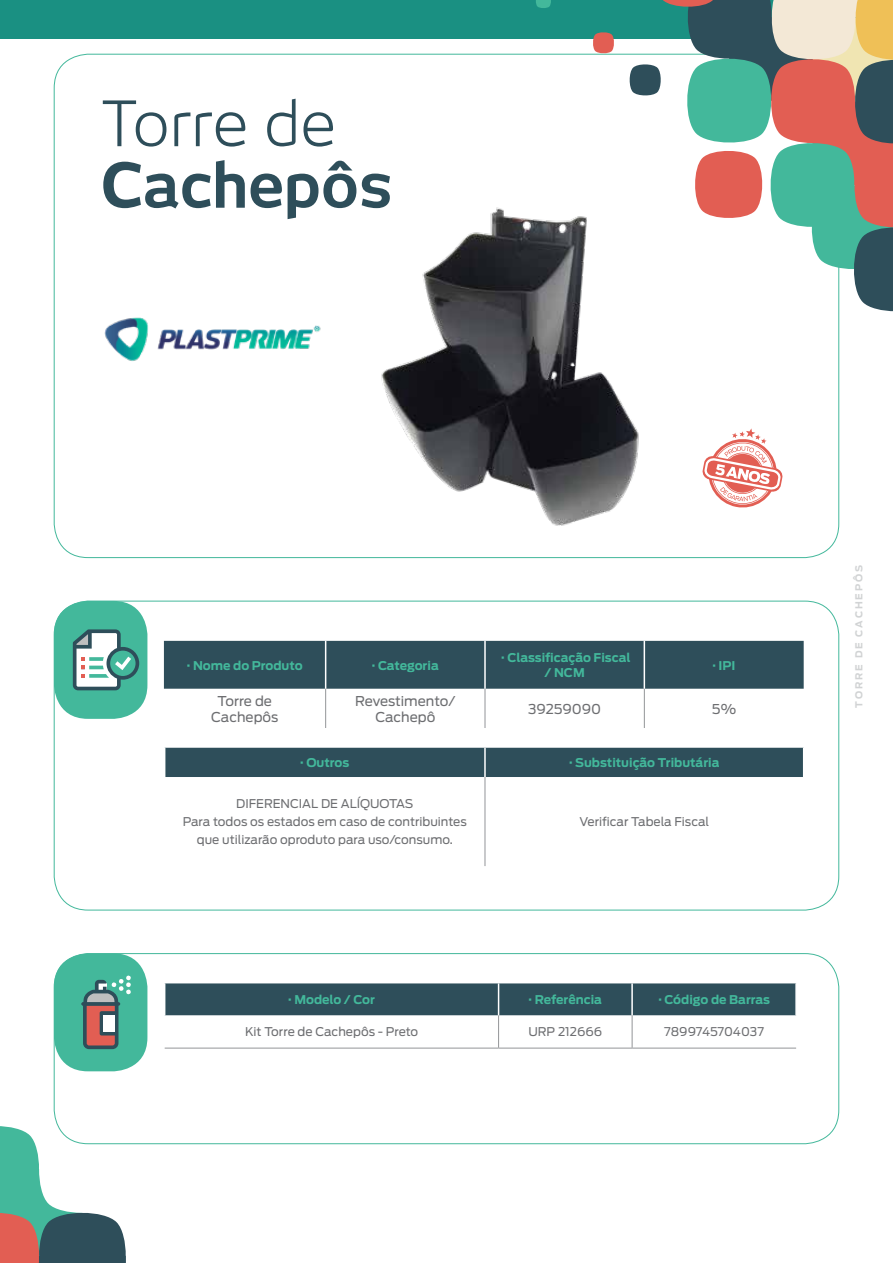
<style>
.page{position:relative;width:893px;height:1263px;background:#fff}
.page>*{position:absolute;margin:0;border:0;box-sizing:border-box;transform-origin:0 0}
.t1{font:700 61.5px "New June";color:#2e4e5a}
.t2{font:61.5px "New June";color:#2e4e5a}
.t3{font:13.5px/16.5px "Antenna";color:#6d6e71;text-align:center}
.t4{font:12px/18px "Antenna";color:#6d6e71;text-align:center}
.t5{font:700 12px/15px "Antenna";color:#43b89b;text-align:center}
.t6{font:700 9.6px "Antenna";letter-spacing:.2em;color:#d1d3d4}
</style>
<div class="page">
<div style="left:0;top:0;width:893px;height:38px;background:#1a9082"></div>
<div style="left:54px;top:601px;width:93px;height:118px;background:#43b89b;border-radius:34px"></div>
<svg style="left:536px;top:0;width:15px;height:8px"></svg>
<svg style="left:592px;top:32px;width:23px;height:22px"></svg>
<svg style="left:628px;top:0;width:265px;height:314px"></svg>
<div style="left:164px;top:641px;width:640px;height:48px;background:#2e4e5a"></div>
<hr style="left:325px;top:689px;width:1px;height:39px;background:#939598">
<hr style="left:485px;top:689px;width:1px;height:39px;background:#939598">
<hr style="left:644px;top:689px;width:1px;height:39px;background:#939598">
<hr style="left:325px;top:641px;width:1px;height:48px;background:#fff">
<hr style="left:484px;top:641px;width:2px;height:48px;background:#fff">
<hr style="left:644px;top:641px;width:1px;height:48px;background:#fff">
<hr style="left:485px;top:777px;width:1px;height:89px;background:#939598">
<div style="left:165px;top:748px;width:638px;height:29px;background:#2e4e5a"></div>
<div style="left:165px;top:983px;width:630px;height:32px;background:#2e4e5a"></div>
<hr style="left:498px;top:1015px;width:1px;height:33px;background:#939598">
<hr style="left:632px;top:1015px;width:1px;height:33px;background:#939598">
<hr style="left:165px;top:1048px;width:334px;height:1px;background:#939598">
<hr style="left:499px;top:1048px;width:133px;height:1px;background:#939598">
<hr style="left:632px;top:1048px;width:164px;height:1px;background:#939598">
<hr style="left:498px;top:983px;width:1px;height:32px;background:#fff">
<hr style="left:631px;top:983px;width:2px;height:32px;background:#fff">
<div style="left:54px;top:953px;width:93px;height:118px;background:#43b89b;border-radius:34px"></div>
<svg style="left:81px;top:975px;width:50px;height:74px"></svg>
<div style="left:103px;top:1015px;width:12px;height:17px;background:#fff"></div>
<svg style="left:73px;top:629px;width:66px;height:61px"></svg>
<div style="left:54px;top:953px;width:785px;height:191px;border:1px solid #43b89b;border-radius:34px"></div>
<svg style="left:702px;top:428px;width:81px;height:80px"></svg>
<svg style="left:0;top:1123px;width:129px;height:140px"></svg>
<img style="left:381px;top:147px;width:290px;height:379px">
<img style="left:104px;top:317px;width:217px;height:44px">
<h1 class="t2" style="left:101px;top:88px;width:237px">Torre de</h1>
<h1 class="t1" style="left:101px;top:149px;width:294px">Cachepôs</h1>
<p class="t5" style="left:187px;top:658px;width:117px">· Nome do Produto</p>
<p class="t5" style="left:372px;top:658px;width:68px">· Categoria</p>
<p class="t5" style="left:501px;top:650px;width:131px">· Classificação Fiscal / NCM</p>
<p class="t5" style="left:712px;top:658px;width:25px">· IPI</p>
<p class="t3" style="left:211px;top:692px;width:69px">Torre de<br>Cachepôs</p>
<p class="t3" style="left:355px;top:692px;width:102px">Revestimento/<br>Cachepô</p>
<p class="t3" style="left:528px;top:701px;width:75px">39259090</p>
<p class="t3" style="left:712px;top:701px;width:26px">5%</p>
<p class="t5" style="left:300px;top:755px;width:51px">· Outros</p>
<p class="t5" style="left:569px;top:755px;width:152px">· Substituição Tributária</p>
<p class="t4" style="left:183px;top:795px;width:286px">DIFERENCIAL DE ALÍQUOTAS<br>Para todos os estados em caso de contribuintes que utilizarão oproduto para uso/consumo.</p>
<p class="t4" style="left:579px;top:813px;width:131px">Verificar Tabela Fiscal</p>
<p class="t5" style="left:288px;top:992px;width:88px">· Modelo / Cor</p>
<p class="t5" style="left:529px;top:992px;width:75px">· Referência</p>
<p class="t5" style="left:658px;top:992px;width:113px">· Código de Barras</p>
<p class="t4" style="left:245px;top:1023px;width:175px">Kit Torre de Cachepôs - Preto</p>
<p class="t4" style="left:528px;top:1023px;width:75px">URP 212666</p>
<p class="t4" style="left:664px;top:1023px;width:101px">7899745704037</p>
<p class="t6" style="left:853px;top:708px;width:144px;rotate:-90deg">TORRE DE CACHEPÔS</p>
</div>
